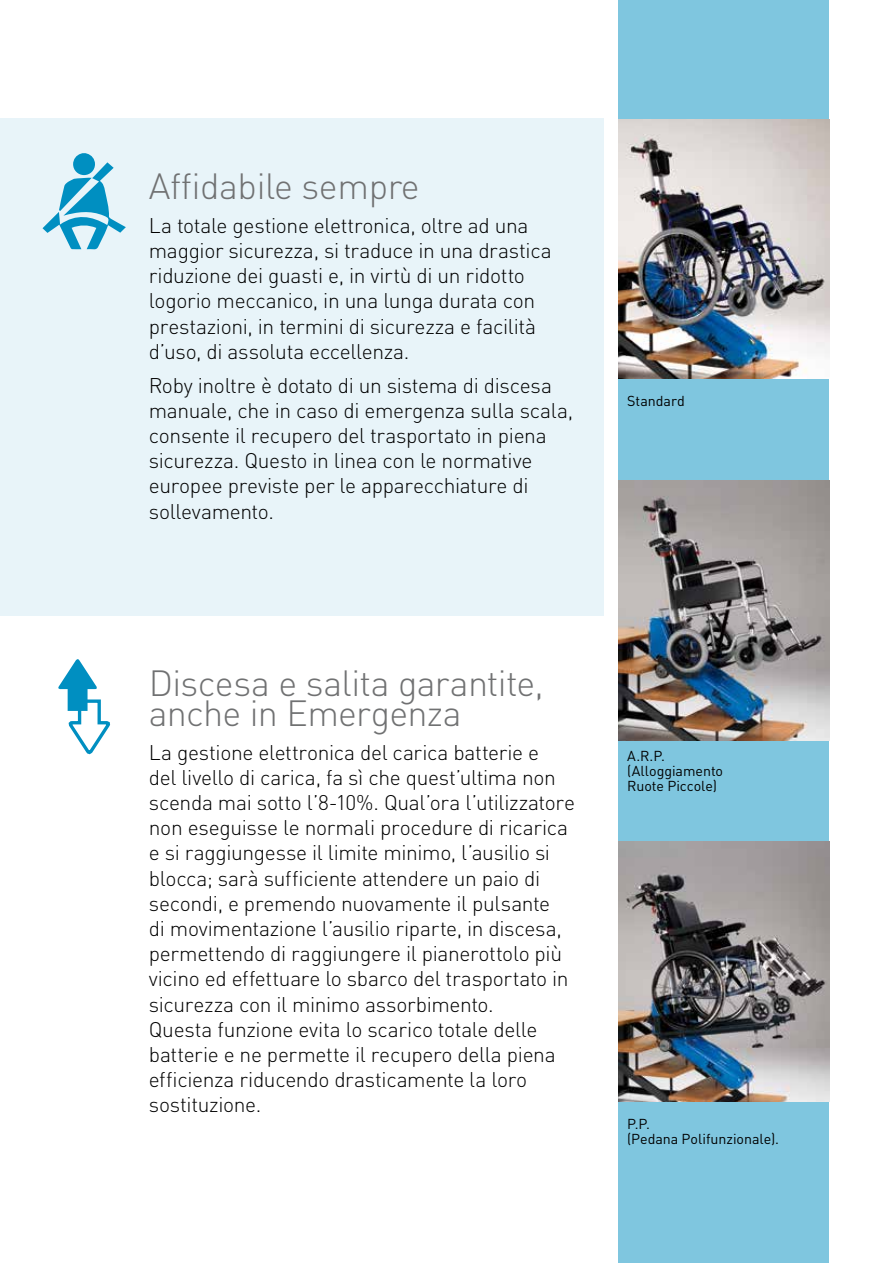
<style>
.page{position:relative;width:893px;height:1263px;background:#fff}
.page>*{position:absolute;margin:0;border:0;box-sizing:border-box;transform-origin:0 0}
.t1{font:300 36px/30px "DIN";letter-spacing:-.02em;color:#707172}
.t2{font:300 21px/25.2px "DIN";letter-spacing:-.015em;color:#000}
.t3{font:14.25px/15px "DIN";color:#000}
</style>
<div class="page">
<div style="left:0;top:118px;width:604px;height:498px;background:#e8f4f9"></div>
<svg style="left:43px;top:153px;width:83px;height:96px"></svg>
<div style="left:619px;top:0;width:210px;height:1263px;background:#7fc6df"></div>
<svg style="left:58px;top:659px;width:53px;height:96px"></svg>
<img style="left:619px;top:119px;width:210px;height:259px">
<img style="left:619px;top:481px;width:210px;height:259px">
<img style="left:619px;top:842px;width:210px;height:259px">
<h1 class="t1" style="left:149px;top:171px;width:272px">Affidabile sempre</h1>
<p class="t2" style="left:149px;top:212px;width:404px">La totale gestione elettronica, oltre ad una maggior sicurezza, si traduce in una drastica riduzione dei guasti e, in virtù di un ridotto logorio meccanico, in una lunga durata con prestazioni, in termini di sicurezza e facilità d’uso, di assoluta eccellenza.</p>
<p class="t2" style="left:149px;top:372px;width:426px">Roby inoltre è dotato di un sistema di discesa manuale, che in caso di emergenza sulla scala, consente il recupero del trasportato in piena sicurezza. Questo in linea con le normative europee previste per le apparecchiature di sollevamento.</p>
<p class="t3" style="left:627px;top:393px;width:59px">Standard</p>
<h1 class="t1" style="left:149px;top:667px;width:396px">Discesa e salita garantite, anche in Emergenza</h1>
<p class="t2" style="left:149px;top:739px;width:428px">La gestione elettronica del carica batterie e<br>del livello di carica, fa sì che quest’ultima non scenda mai sotto l’8-10%. Qual’ora l’utilizzatore non eseguisse le normali procedure di ricarica e si raggiungesse il limite minimo, l’ausilio si blocca; sarà sufficiente attendere un paio di secondi, e premendo nuovamente il pulsante<br>di movimentazione l’ausilio riparte, in discesa, permettendo di raggiungere il pianerottolo più vicino ed effettuare lo sbarco del trasportato in sicurezza con il minimo assorbimento.<br>Questa funzione evita lo scarico totale delle batterie e ne permette il recupero della piena efficienza riducendo drasticamente la loro sostituzione.</p>
<p class="t3" style="left:627px;top:748px;width:97px">A.R.P. (Alloggiamento<br>Ruote Piccole)</p>
<p class="t3" style="left:627px;top:1116px;width:153px">P.P.<br>(Pedana Polifunzionale).</p>
</div>
